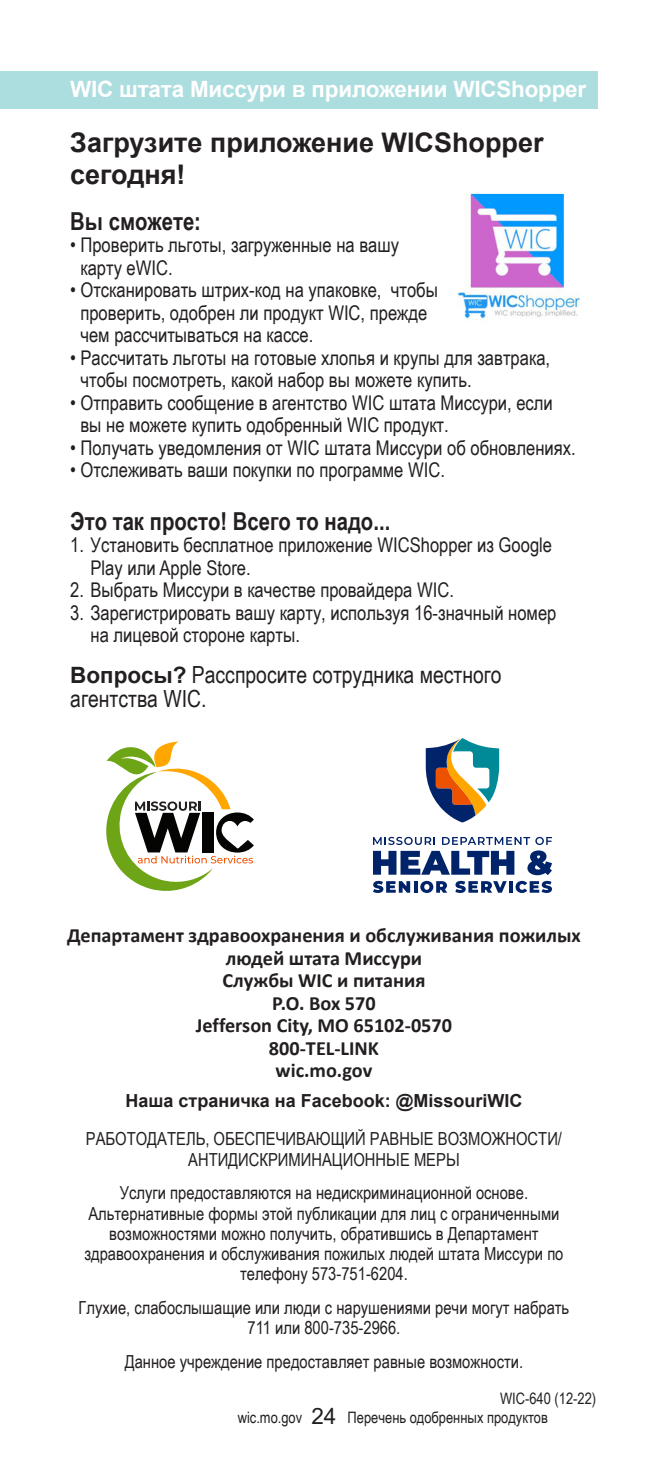
<style>
.page{position:relative;width:648px;height:1458px;background:#fff}
.page>*{position:absolute;margin:0;border:0;box-sizing:border-box;transform-origin:0 0}
.t1{font:700 27px/32.4px "Arial";color:#231f20}
.t2{font:700 24.75px "Arial Narrow";color:#231f20}
.t3{font:23.62px/24.8px "Arial Narrow";color:#231f20}
.t4{font:700 22.5px "Arial";letter-spacing:-.01em;color:#fff}
.t5{font:20.25px/22.5px "Arial Narrow";color:#231f20}
.t6{font:700 20.25px/22.5px "Calibri";color:#231f20;text-align:center}
.t7{font:18px/20.2px "Arial Narrow";color:#231f20;text-align:center}
.t8{font:700 18px "Arial";color:#231f20}
.t9{font:15.75px "Arial Narrow";color:#231f20}
.s1{font-family:"Arial";font-weight:700;font-size:22.5px}
.s2{font-family:"Arial";font-size:22.5px}
</style>
<div class="page">
<div style="left:0;top:71px;width:598px;height:38px;background:#acdddf"></div>
<img style="left:457px;top:193px;width:123px;height:127px">
<svg style="left:106px;top:741px;width:148px;height:150px"></svg>
<svg style="left:426px;top:738px;width:73px;height:85px"></svg>
<svg style="left:373px;top:881px;width:74px;height:12px"></svg>
<svg style="left:455px;top:881px;width:52px;height:12px"></svg>
<hr style="left:509px;top:881px;width:4px;height:12px;background:#002369">
<svg style="left:516px;top:881px;width:36px;height:12px"></svg>
<svg style="left:373px;top:837px;width:179px;height:38px"></svg>
<p class="t4" style="left:70px;top:74px;width:518px">WIC штата Миссури в приложении WICShopper</p>
<p class="t1" style="left:70px;top:126px;width:475px">Загрузите приложение WICShopper сегодня!</p>
<p class="t2" style="left:70px;top:202px;width:132px">Вы сможете:</p>
<p class="t5" style="left:80px;top:233px;width:320px;text-indent:-10px">• Проверить льготы, загруженные на вашу карту eWIC.</p>
<p class="t5" style="left:80px;top:278px;width:359px;text-indent:-10px">• Отсканировать штрих-код на упаковке, чтобы проверить, одобрен ли продукт WIC, прежде чем рассчитываться на кассе.</p>
<p class="t5" style="left:80px;top:346px;width:471px;text-indent:-10px">• Рассчитать льготы на готовые хлопья и крупы для завтрака, чтобы посмотреть, какой набор вы можете купить.</p>
<p class="t5" style="left:80px;top:391px;width:474px;text-indent:-10px">• Отправить сообщение в агентство WIC штата Миссури, если вы не можете купить одобренный WIC продукт.</p>
<p class="t5" style="left:70px;top:436px;width:507px">• Получать уведомления от WIC штата Миссури об обновлениях.</p>
<p class="t5" style="left:70px;top:458px;width:376px">• Отслеживать ваши покупки по программе WIC.</p>
<p class="t2" style="left:70px;top:502px;width:322px">Это так просто! Всего то надо...</p>
<p class="t5" style="left:91px;top:533px;width:463px;text-indent:-20px">1. Установить бесплатное приложение WICShopper из Google<br>Play или Apple Store.</p>
<p class="t5" style="left:70px;top:578px;width:385px">2. Выбрать Миссури в качестве провайдера WIC.</p>
<p class="t5" style="left:91px;top:600px;width:467px;text-indent:-20px">3. Зарегистрировать вашу карту, используя 16-значный номер на лицевой стороне карты.</p>
<p class="t3" style="left:70px;top:661px;width:433px"><span class="s1">Вопросы?</span> Расспросите сотрудника местного агентства WIC.</p>
<p class="t6" style="left:67px;top:924px;width:515px">Департамент здравоохранения и обслуживания пожилых людей штата Миссури</p>
<p class="t6" style="left:223px;top:969px;width:204px">Службы WIC и питания</p>
<p class="t6" style="left:272px;top:992px;width:105px">P.O. Box 570</p>
<p class="t6" style="left:196px;top:1014px;width:258px">Jefferson City, MO 65102-0570</p>
<p class="t6" style="left:269px;top:1037px;width:112px">800-TEL-LINK</p>
<p class="t6" style="left:276px;top:1059px;width:98px">wic.mo.gov</p>
<p class="t8" style="left:126px;top:1088px;width:398px">Наша страничка на Facebook: @MissouriWIC</p>
<p class="t7" style="left:86px;top:1128px;width:478px">РАБОТОДАТЕЛЬ, ОБЕСПЕЧИВАЮЩИЙ РАВНЫЕ ВОЗМОЖНОСТИ/<br>АНТИДИСКРИМИНАЦИОННЫЕ МЕРЫ</p>
<p class="t7" style="left:84px;top:1182px;width:481px">Услуги предоставляются на недискриминационной основе.<br>Альтернативные формы этой публикации для лиц с ограниченными возможностями можно получить, обратившись в Департамент здравоохранения и обслуживания пожилых людей штата Миссури по телефону 573-751-6204.</p>
<p class="t7" style="left:79px;top:1297px;width:492px">Глухие, слабослышащие или люди с нарушениями речи могут набрать<br>711 или 800-735-2966.</p>
<p class="t7" style="left:125px;top:1351px;width:400px">Данное учреждение предоставляет равные возможности.</p>
<p class="t9" style="left:500px;top:1387px;width:98px">WIC-640 (12-22)</p>
<p class="t9" style="left:238px;top:1406px;width:312px">wic.mo.gov <span class="s2">24</span> Перечень одобренных продуктов</p>
</div>
